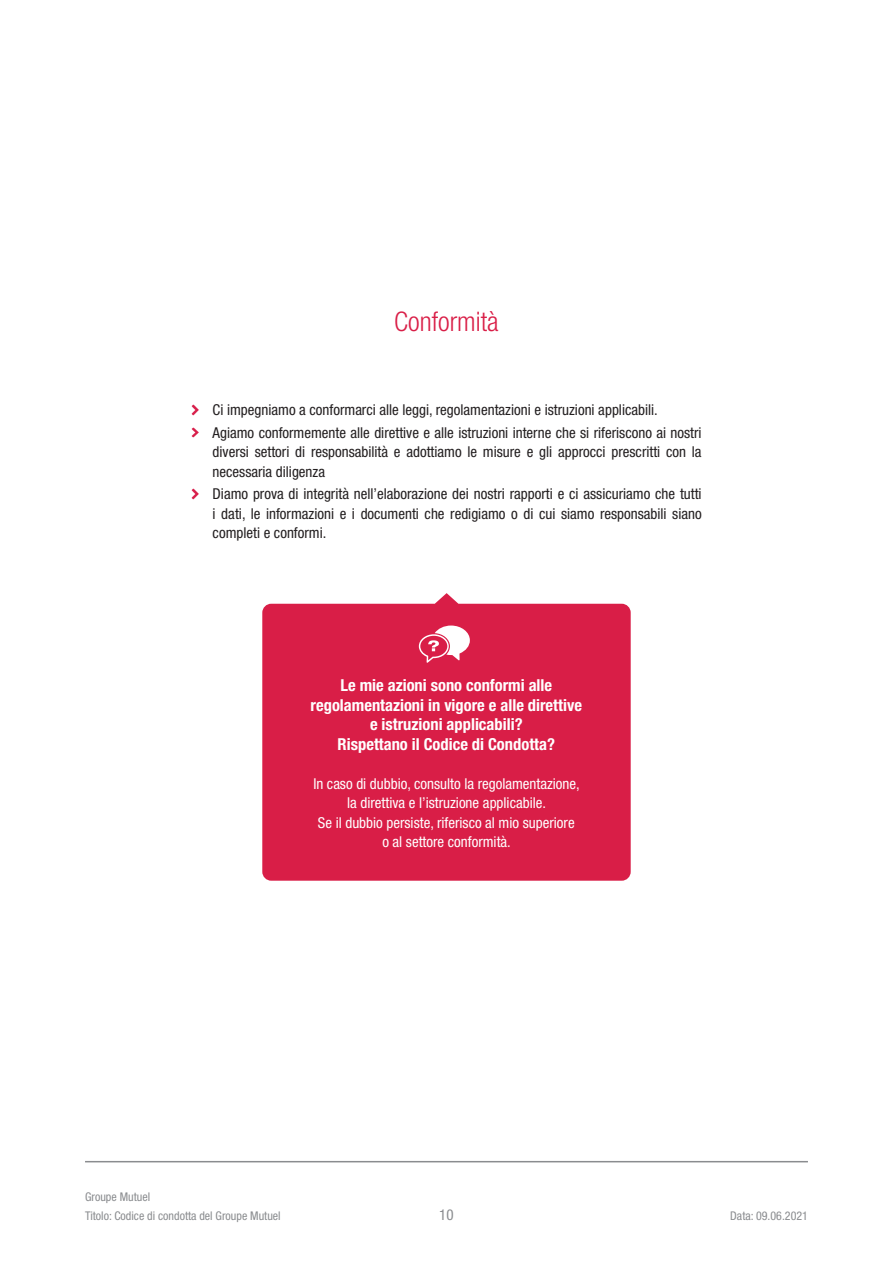
<style>
.page{position:relative;width:893px;height:1263px;background:#fff}
.page>*{position:absolute;margin:0;border:0;box-sizing:border-box;transform-origin:0 0}
.t1{font:300 condensed 27px "Helvetica Neue LT Pro";color:#d91e47}
.t2{font:700 condensed 16.5px/19.5px "Helvetica Neue LT Pro";color:#fff;text-align:center}
.t3{font:condensed 15px/19.5px "Helvetica Neue LT Pro";color:#231f20;text-align:justify}
.t4{font:condensed 15px/19.5px "Helvetica Neue LT Pro";color:#fff;text-align:center}
.t5{font:condensed 15px "Helvetica Neue LT Pro";color:#8a8c8f}
.t6{font:condensed 12px/19.5px "Helvetica Neue LT Pro";color:#8a8c8f}
</style>
<div class="page">
<hr style="left:85px;top:1161px;width:723px;height:1px;background:#8a8c8f">
<svg style="left:191px;top:405px;width:8px;height:10px"></svg>
<svg style="left:191px;top:427px;width:8px;height:11px"></svg>
<svg style="left:191px;top:489px;width:8px;height:10px"></svg>
<div style="left:262px;top:593px;width:369px;height:288px;background:#d91e47"></div>
<svg style="left:419px;top:625px;width:51px;height:38px"></svg>
<p class="t1" style="left:394px;top:306px;width:106px">Conformità</p>
<p class="t3" style="left:213px;top:400px;width:447px">Ci impegniamo a conformarci alle leggi, regolamentazioni e istruzioni applicabili.</p>
<p class="t3" style="left:213px;top:423px;width:490px">Agiamo conformemente alle direttive e alle istruzioni interne che si riferiscono ai nostri diversi settori di responsabilità e adottiamo le misure e gli approcci prescritti con la necessaria diligenza</p>
<p class="t3" style="left:213px;top:484px;width:491px">Diamo prova di integrità nell’elaborazione dei nostri rapporti e ci assicuriamo che tutti i dati, le informazioni e i documenti che redigiamo o di cui siamo responsabili siano completi e conformi.</p>
<p class="t2" style="left:340px;top:675px;width:213px">Le mie azioni sono conformi alle</p>
<p class="t2" style="left:311px;top:695px;width:273px">regolamentazioni in vigore e alle direttive e istruzioni applicabili?</p>
<p class="t2" style="left:338px;top:734px;width:219px">Rispettano il Codice di Condotta?</p>
<p class="t4" style="left:313px;top:773px;width:268px">In caso di dubbio, consulto la regolamentazione, la direttiva e l’istruzione applicabile.</p>
<p class="t4" style="left:318px;top:812px;width:258px">Se il dubbio persiste, riferisco al mio superiore o al settore conformità.</p>
<p class="t6" style="left:85px;top:1187px;width:197px">Groupe Mutuel<br>Titolo: Codice di condotta del Groupe Mutuel</p>
<p class="t5" style="left:439px;top:1206px;width:16px">10</p>
<p class="t6" style="left:730px;top:1206px;width:79px">Data: 09.06.2021</p>
</div>
